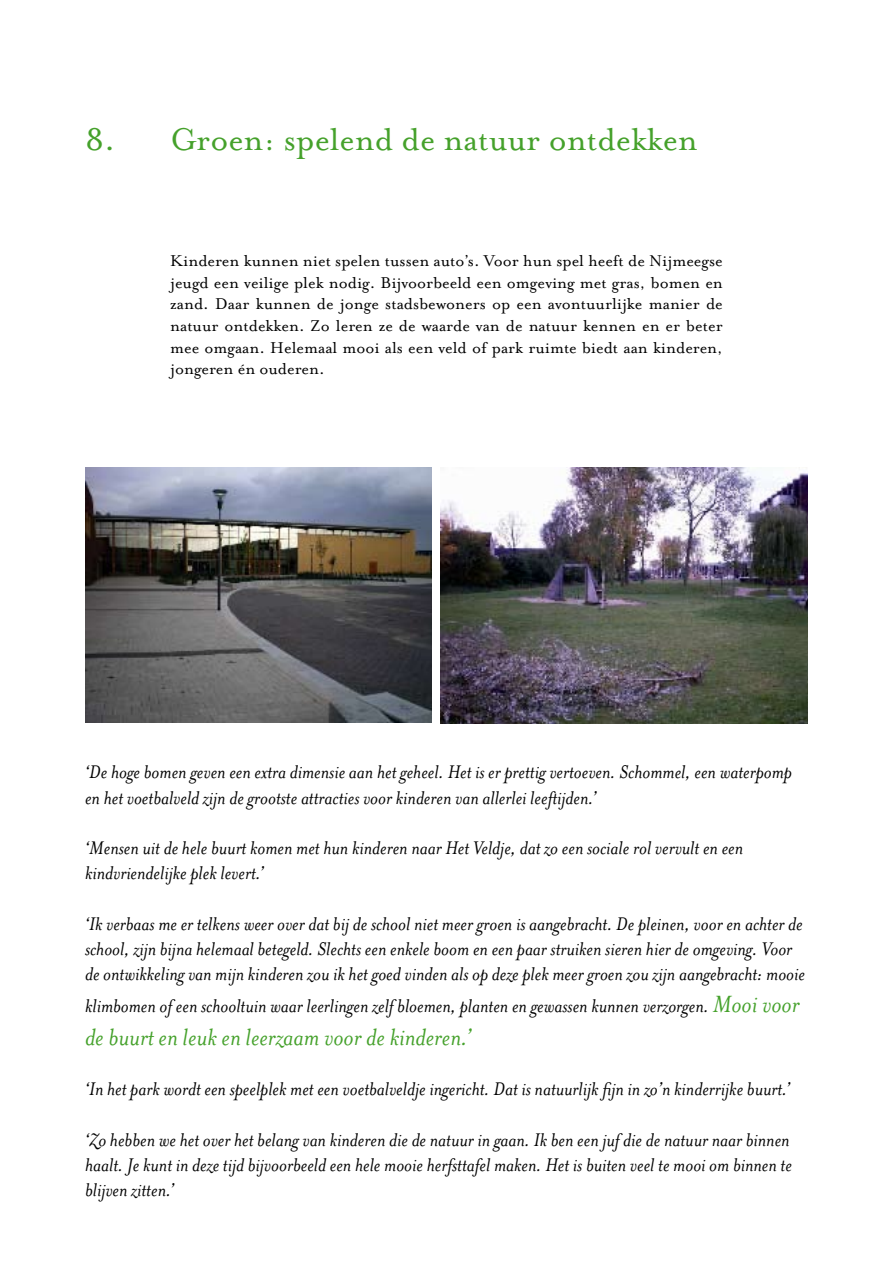
<style>
.page{position:relative;width:893px;height:1263px;background:#fff}
.page>*{position:absolute;margin:0;border:0;box-sizing:border-box;transform-origin:0 0}
.t1{font:36px "Mrs Eaves Roman";color:#45a12b}
.t2{font:italic 27px "Mrs Eaves";color:#45a12b}
.t3{font:italic 21px/25.2px "Mrs Eaves";color:#000}
.t4{font:18px/21.6px "Mrs Eaves Roman";color:#000;text-align:justify}
.s1{font-size:27px;color:#45a12b}
</style>
<div class="page">
<img style="left:86px;top:468px;width:346px;height:254px">
<img style="left:440px;top:468px;width:368px;height:256px">
<h1 class="t1" style="left:85px;top:120px;width:614px">8. Groen: spelend de natuur ontdekken</h1>
<p class="t4" style="left:170px;top:250px;width:554px">Kinderen kunnen niet spelen tussen auto’s. Voor hun spel heeft de Nijmeegse jeugd een veilige plek nodig. Bijvoorbeeld een omgeving met gras, bomen en zand. Daar kunnen de jonge stadsbewoners op een avontuurlijke manier de natuur ontdekken. Zo leren ze de waarde van de natuur kennen en er beter mee omgaan. Helemaal mooi als een veld of park ruimte biedt aan kinderen, jongeren én ouderen.</p>
<p class="t3" style="left:85px;top:760px;width:708px">‘De hoge bomen geven een extra dimensie aan het geheel. Het is er prettig vertoeven. Schommel, een waterpomp en het voetbalveld zijn de grootste attracties voor kinderen van allerlei leeftijden.’</p>
<p class="t3" style="left:85px;top:835px;width:660px">‘Mensen uit de hele buurt komen met hun kinderen naar Het Veldje, dat zo een sociale rol vervult en een kindvriendelijke plek levert.’</p>
<p class="t3" style="left:85px;top:911px;width:722px">‘Ik verbaas me er telkens weer over dat bij de school niet meer groen is aangebracht. De pleinen, voor en achter de school, zijn bijna helemaal betegeld. Slechts een enkele boom en een paar struiken sieren hier de omgeving. Voor de ontwikkeling van mijn kinderen zou ik het goed vinden als op deze plek meer groen zou zijn aangebracht: mooie</p>
<p class="t3" style="left:85px;top:994px;width:716px">klimbomen of een schooltuin waar leerlingen zelf bloemen, planten en gewassen kunnen verzorgen. <span class="s1">Mooi voor</span></p>
<p class="t2" style="left:85px;top:1022px;width:388px">de buurt en leuk en leerzaam voor de kinderen.’</p>
<p class="t3" style="left:85px;top:1077px;width:707px">‘In het park wordt een speelplek met een voetbalveldje ingericht. Dat is natuurlijk fijn in zo’n kinderrijke buurt.’</p>
<p class="t3" style="left:85px;top:1127px;width:708px;text-align:justify">‘Zo hebben we het over het belang van kinderen die de natuur in gaan. Ik ben een juf die de natuur naar binnen haalt. Je kunt in deze tijd bijvoorbeeld een hele mooie herfsttafel maken. Het is buiten veel te mooi om binnen te blijven zitten.’</p>
</div>
